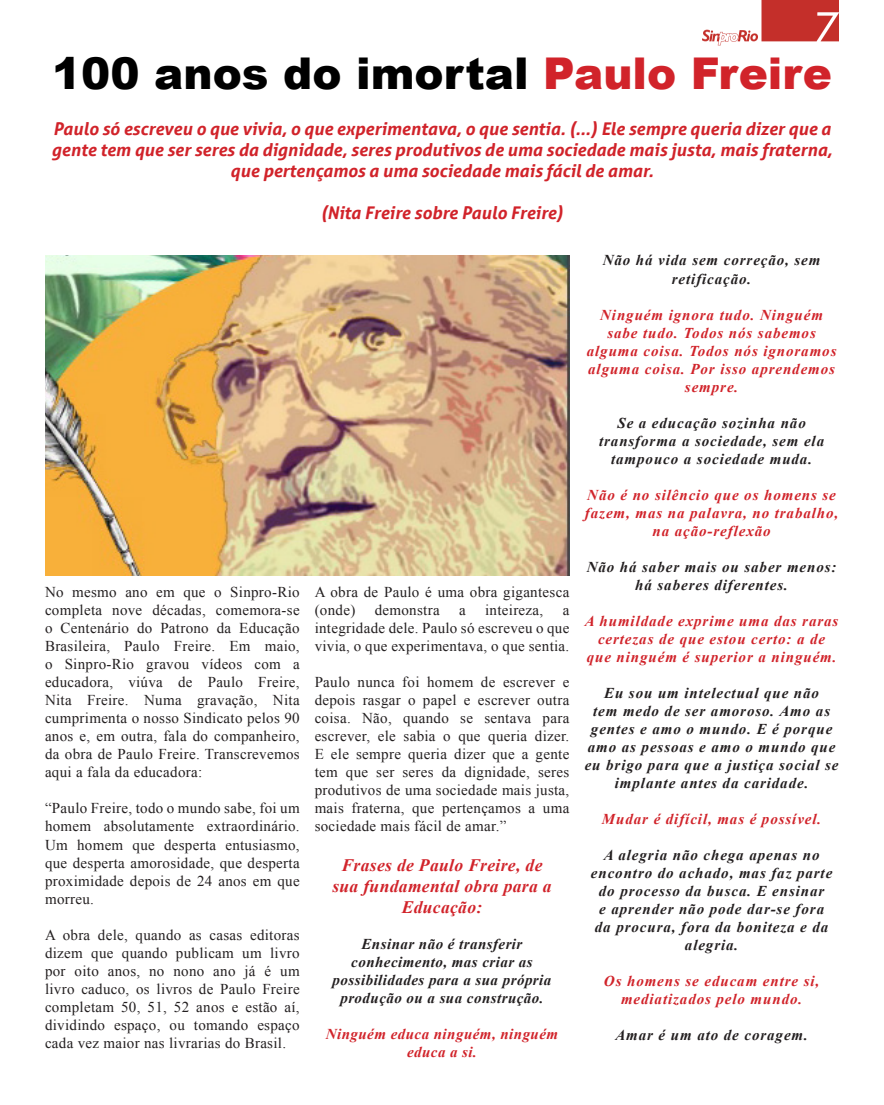
<style>
.page{position:relative;width:884px;height:1105px;background:#fff}
.page>*{position:absolute;margin:0;border:0;box-sizing:border-box;transform-origin:0 0}
.t1{font:900 43.75px "Arial";color:#000}
.t2{font:italic 700 17.5px/21px "Aller";color:#d1232a;text-align:center}
.t3{font:italic 700 17.5px/21px "Times New Roman";letter-spacing:.02em;color:#d1232a;text-align:center}
.t4{font:15px/18px "Times New Roman";letter-spacing:.02em;color:#231f20;text-align:justify}
.t5{font:italic 700 15px/18px "Times New Roman";letter-spacing:.06em;color:#231f20;text-align:center}
.t6{font:italic 700 15px/18px "Times New Roman";letter-spacing:.06em;color:#d1232a;text-align:center}
.t7{font:italic 700 15px/18px "Times New Roman";letter-spacing:.03em;color:#231f20;text-align:center}
.t8{font:italic 700 15px/18px "Times New Roman";letter-spacing:.03em;color:#d1232a;text-align:center}
.s1{color:#d1232a}
</style>
<div class="page">
<img style="left:702px;top:0;width:136px;height:45px">
<img style="left:45px;top:255px;width:524px;height:320px">
<p class="t1" style="left:52px;top:42px;width:781px">100 anos do imortal <span class="s1">Paulo Freire</span></p>
<p class="t2" style="left:52px;top:118px;width:782px">Paulo só escreveu o que vivia, o que experimentava, o que sentia. (...) Ele sempre queria dizer que a gente tem que ser seres da dignidade, seres produtivos de uma sociedade mais justa, mais fraterna, que pertençamos a uma sociedade mais fácil de amar.</p>
<p class="t2" style="left:320px;top:202px;width:244px">(Nita Freire sobre Paulo Freire)</p>
<p class="t4" style="left:45px;top:583px;width:256px">No mesmo ano em que o Sinpro-Rio completa nove décadas, comemora-se o Centenário do Patrono da Educação Brasileira, Paulo Freire. Em maio, o Sinpro-Rio gravou vídeos com a educadora, viúva de Paulo Freire, Nita Freire. Numa gravação, Nita cumprimenta o nosso Sindicato pelos 90 anos e, em outra, fala do companheiro, da obra de Paulo Freire. Transcrevemos aqui a fala da educadora:</p>
<p class="t4" style="left:45px;top:799px;width:256px">“Paulo Freire, todo o mundo sabe, foi um homem absolutamente extraordinário.<br>Um homem que desperta entusiasmo, que desperta amorosidade, que desperta proximidade depois de 24 anos em que morreu.</p>
<p class="t4" style="left:45px;top:925px;width:256px">A obra dele, quando as casas editoras dizem que quando publicam um livro por oito anos, no nono ano já é um livro caduco, os livros de Paulo Freire completam 50, 51, 52 anos e estão aí, dividindo espaço, ou tomando espaço cada vez maior nas livrarias do Brasil.</p>
<p class="t4" style="left:314px;top:583px;width:256px">A obra de Paulo é uma obra gigantesca (onde)</p>
<p class="t4" style="left:374px;top:601px;width:66px">demonstra</p>
<p class="t4" style="left:459px;top:601px;width:8px">a</p>
<p class="t4" style="left:485px;top:601px;width:60px">inteireza,</p>
<p class="t4" style="left:314px;top:601px;width:256px;text-indent:248px">a integridade dele. Paulo só escreveu o que vivia, o que experimentava, o que sentia.</p>
<p class="t4" style="left:314px;top:673px;width:256px">Paulo nunca foi homem de escrever e depois rasgar o papel e escrever outra coisa. Não, quando se sentava para escrever, ele sabia o que queria dizer.<br>E ele sempre queria dizer que a gente tem que ser seres da dignidade, seres produtivos de uma sociedade mais justa, mais fraterna, que pertençamos a uma sociedade mais fácil de amar.”</p>
<p class="t3" style="left:332px;top:853px;width:221px">Frases de Paulo Freire, de sua fundamental obra para a<br>Educação:</p>
<p class="t7" style="left:332px;top:933px;width:220px">Ensinar não é transferir conhecimento, mas criar as possibilidades para a sua própria produção ou a sua construção.</p>
<p class="t8" style="left:326px;top:1023px;width:234px">Ninguém educa ninguém, ninguém educa a si.</p>
<p class="t5" style="left:602px;top:251px;width:219px">Não há vida sem correção, sem retificação.</p>
<p class="t6" style="left:586px;top:305px;width:251px">Ninguém ignora tudo. Ninguém sabe tudo. Todos nós sabemos alguma coisa. Todos nós ignoramos alguma coisa. Por isso aprendemos sempre.</p>
<p class="t5" style="left:599px;top:413px;width:226px">Se a educação sozinha não transforma a sociedade, sem ela tampouco a sociedade muda.</p>
<p class="t6" style="left:585px;top:485px;width:255px">Não é no silêncio que os homens se fazem, mas na palavra, no trabalho, na ação-reflexão</p>
<p class="t5" style="left:586px;top:557px;width:251px">Não há saber mais ou saber menos: há saberes diferentes.</p>
<p class="t6" style="left:584px;top:611px;width:255px">A humildade exprime uma das raras certezas de que estou certo: a de que ninguém é superior a ninguém.</p>
<p class="t5" style="left:584px;top:683px;width:255px">Eu sou um intelectual que não<br>tem medo de ser amoroso. Amo as gentes e amo o mundo. E é porque amo as pessoas e amo o mundo que eu brigo para que a justiça social se implante antes da caridade.</p>
<p class="t6" style="left:602px;top:809px;width:221px">Mudar é difícil, mas é possível.</p>
<p class="t5" style="left:590px;top:845px;width:243px">A alegria não chega apenas no encontro do achado, mas faz parte do processo da busca. E ensinar<br>e aprender não pode dar-se fora da procura, fora da boniteza e da alegria.</p>
<p class="t6" style="left:604px;top:971px;width:217px">Os homens se educam entre si, mediatizados pelo mundo.</p>
<p class="t5" style="left:615px;top:1025px;width:194px">Amar é um ato de coragem.</p>
</div>
